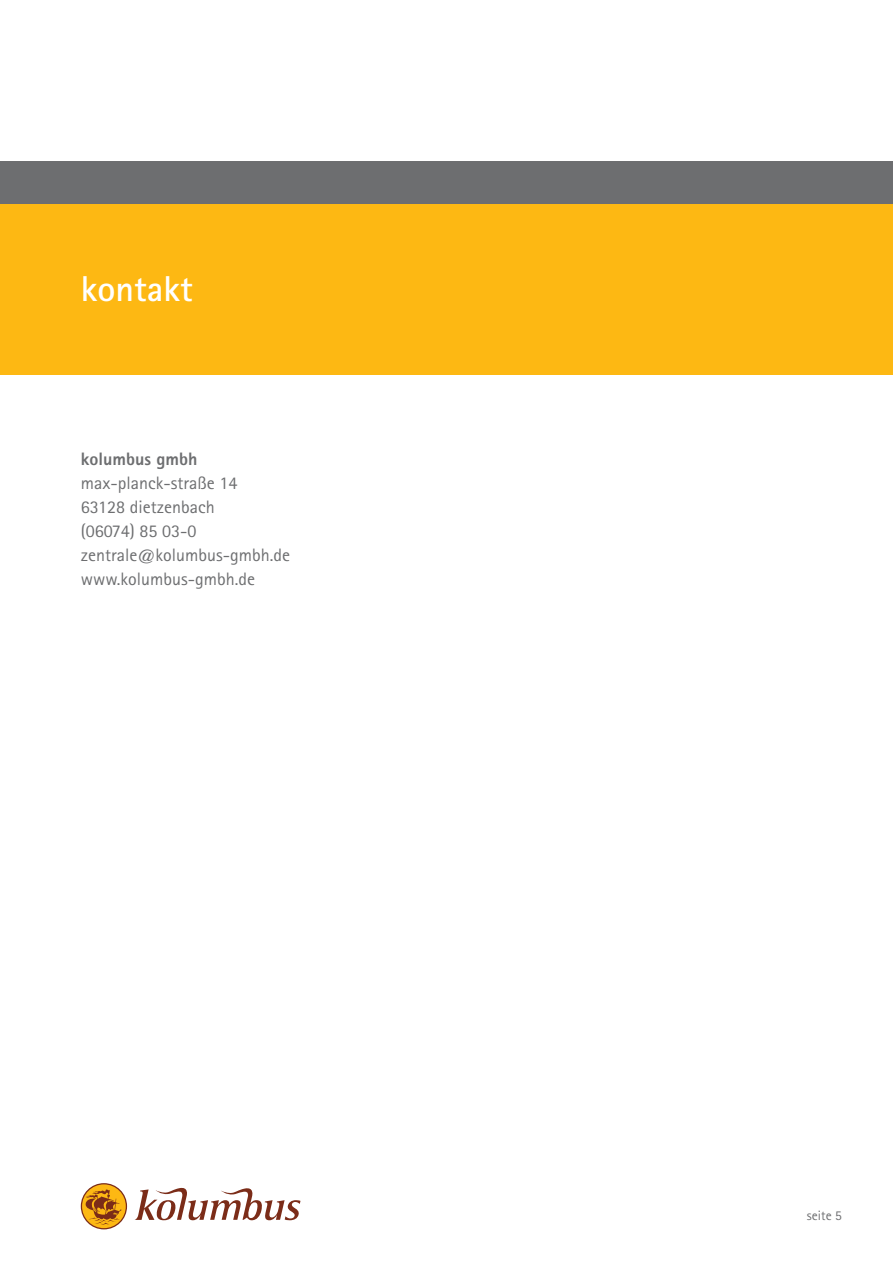
<style>
.page{position:relative;width:893px;height:1263px;background:#fff}
.page>*{position:absolute;margin:0;border:0;box-sizing:border-box;transform-origin:0 0}
.t1{font:700 36px "Rotis Sans Serif";color:#fff}
.t2{font:18px/24px "Rotis Sans Serif";color:#6d6e70}
.t3{font:800 18px "Rotis Sans Serif";color:#6d6e70}
.t4{font:13.5px "Rotis Sans Serif";color:#6d6e70}
</style>
<div class="page">
<div style="left:0;top:204px;width:893px;height:170px;background:#fdb813"></div>
<div style="left:0;top:162px;width:893px;height:42px;background:#6d6e70"></div>
<svg style="left:135px;top:1187px;width:165px;height:33px"></svg>
<svg style="left:81px;top:1183px;width:46px;height:46px"></svg>
<svg style="left:82px;top:1184px;width:44px;height:44px"></svg>
<svg style="left:85px;top:1189px;width:37px;height:36px"></svg>
<h1 class="t1" style="left:81px;top:275px;width:114px">kontakt</h1>
<p class="t3" style="left:81px;top:452px;width:118px">kolumbus gmbh</p>
<p class="t2" style="left:81px;top:472px;width:211px">max-planck-straße 14<br>63128 dietzenbach<br>(06074) 85 03-0 zentrale@kolumbus-gmbh.de www.kolumbus-gmbh.de</p>
<p class="t4" style="left:807px;top:1211px;width:36px">seite 5</p>
</div>
